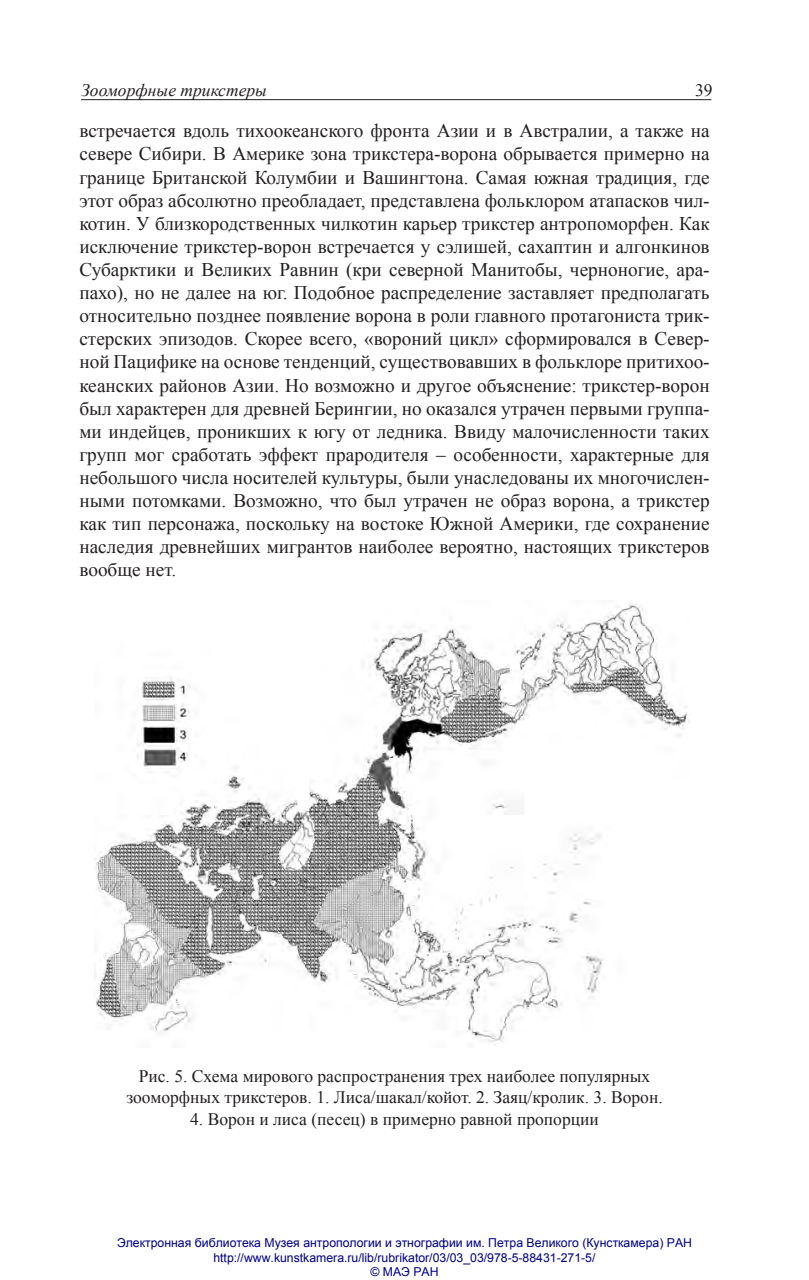
<style>
.page{position:relative;width:809px;height:1280px;background:#fff}
.page>*{position:absolute;margin:0;border:0;box-sizing:border-box;transform-origin:0 0}
.текст{font:19.25px/23.1px "Times New Roman";color:#231f20;text-align:justify}
.рисунок{font:17.5px "Times New Roman";color:#231f20}
.t1{font:italic 17.5px "Times New Roman";color:#231f20}
.t2{font:12.25px/14.7px "Arial";color:#000080;text-align:center}
</style>
<div class="page">
<hr style="left:81px;top:99px;width:630px;height:1px;background:#231f20">
<img style="left:94px;top:603px;width:596px;height:442px">
<p class="t1" style="left:81px;top:79px;width:187px">Зооморфные трикстеры</p>
<p class="рисунок" style="left:695px;top:79px;width:19px">39</p>
<p class="текст" style="left:79px;top:119px;width:632px">встречается вдоль тихоокеанского фронта Азии и в Австралии, а также на севере Сибири. В Америке зона трикстера-ворона обрывается примерно на границе Британской Колумбии и Вашингтона. Самая южная традиция, где этот образ абсолютно преобладает, представлена фольклором атапасков чил&shy;котин. У близкородственных чилкотин карьер трикстер антропоморфен. Как исключение трикстер-ворон встречается у сэлишей, сахаптин и алгонкинов Субарктики и Великих Равнин (кри северной Манитобы, черноногие, ара&shy;пахо), но не далее на юг. Подобное распределение заставляет предполагать относительно позднее появление ворона в роли главного протагониста трик&shy;стерских эпизодов. Скорее всего, «вороний цикл» сформировался в Север&shy;ной Пацифике на основе тенденций, существовавших в фольклоре притихоо&shy;кеанских районов Азии. Но возможно и другое объяснение: трикстер-ворон был характерен для древней Берингии, но оказался утрачен первыми группа&shy;ми индейцев, проникших к югу от ледника. Ввиду малочисленности таких групп мог сработать эффект прародителя – особенности, характерные для небольшого числа носителей культуры, были унаследованы их многочислен&shy;ными потомками. Возможно, что был утрачен не образ ворона, а трикстер как тип персонажа, поскольку на востоке Южной Америки, где сохранение наследия древнейших мигрантов наиболее вероятно, настоящих трикстеров вообще нет.</p>
<p class="рисунок" style="left:139px;top:1065px;width:513px">Рис. 5. Схема мирового распространения трех наиболее популярных</p>
<p class="рисунок" style="left:126px;top:1086px;width:538px">зооморфных трикстеров. 1. Лиса/шакал/койот. 2. Заяц/кролик. 3. Ворон.</p>
<p class="рисунок" style="left:190px;top:1107px;width:410px">4. Ворон и лиса (песец) в примерно равной пропорции</p>
<p class="t2" style="left:117px;top:1235px;width:576px">Электронная библиотека Музея антропологии и этнографии им. Петра Великого (Кунсткамера) РАН http://www.kunstkamera.ru/lib/rubrikator/03/03_03/978-5-88431-271-5/<br>© МАЭ РАН</p>
</div>
